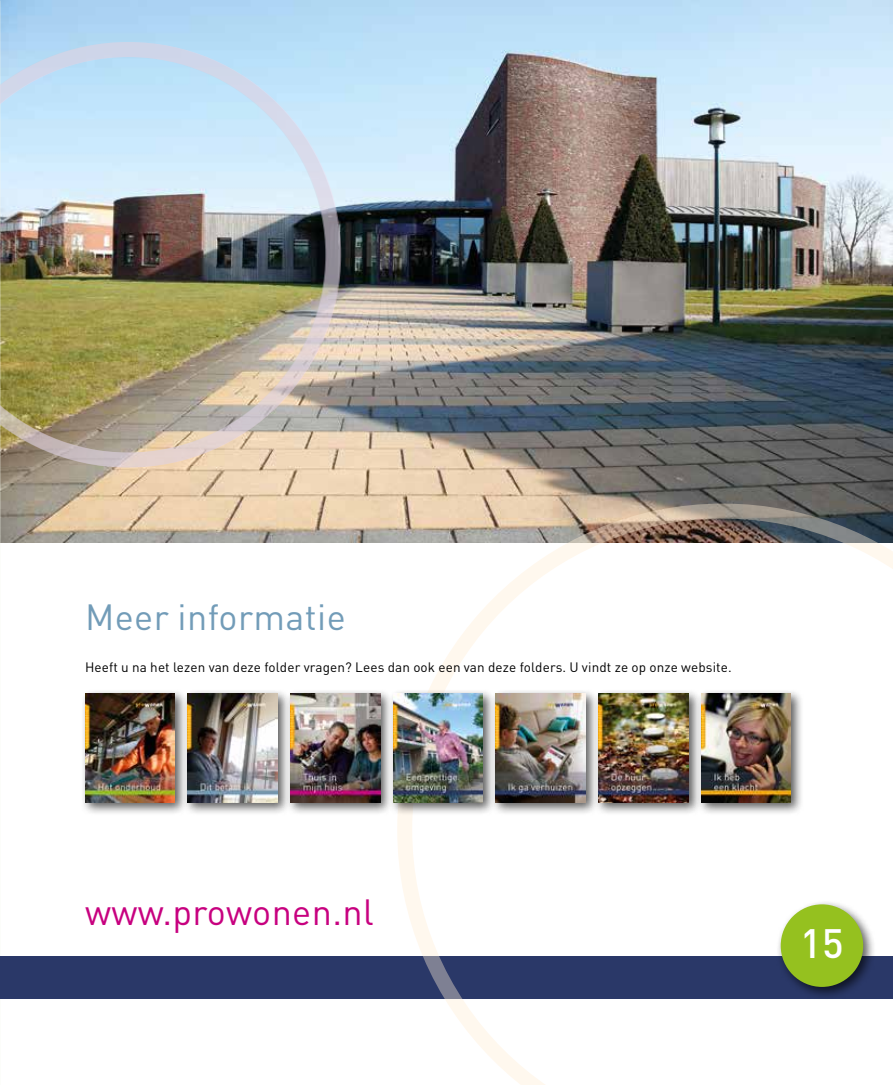
<style>
.page{position:relative;width:893px;height:1085px;background:#fff}
.page>*{position:absolute;margin:0;border:0;box-sizing:border-box;transform-origin:0 0}
.t1{font:500 40.5px "DIN";color:#fff}
.t2{font:36px "DIN";letter-spacing:.01em;color:#c7017f}
.t3{font:36px "DIN";letter-spacing:.01em;color:#729cb8}
.t4{font:13.5px "DIN";letter-spacing:.01em;color:#000}
</style>
<div class="page">
<img style="left:0;top:0;width:893px;height:542px">
<div style="left:0;top:956px;width:893px;height:42px;background:#2a3868"></div>
<svg style="left:397px;top:503px;width:496px;height:581px"></svg>
<div style="left:776px;top:899px;width:100px;height:100px;background:#000;opacity:.65"></div>
<div style="left:781px;top:904px;width:82px;height:82px;background:#95c11f;border-radius:50%"></div>
<img style="left:0;top:42px;width:340px;height:425px">
<div style="left:594px;top:688px;width:108px;height:127px;background:#000;opacity:.65"></div>
<img style="left:599px;top:693px;width:89px;height:109px">
<div style="left:183px;top:688px;width:108px;height:127px;background:#000;opacity:.65"></div>
<img style="left:188px;top:693px;width:89px;height:109px">
<div style="left:388px;top:688px;width:108px;height:127px;background:#000;opacity:.65"></div>
<img style="left:394px;top:693px;width:89px;height:109px">
<div style="left:80px;top:688px;width:108px;height:127px;background:#000;opacity:.65"></div>
<img style="left:85px;top:693px;width:90px;height:109px">
<div style="left:491px;top:688px;width:108px;height:127px;background:#000;opacity:.65"></div>
<img style="left:496px;top:693px;width:89px;height:109px">
<div style="left:697px;top:688px;width:108px;height:127px;background:#000;opacity:.65"></div>
<img style="left:701px;top:693px;width:90px;height:109px">
<div style="left:286px;top:688px;width:108px;height:127px;background:#000;opacity:.65"></div>
<img style="left:290px;top:693px;width:90px;height:109px">
<h2 class="t3" style="left:85px;top:595px;width:262px">Meer informatie</h2>
<p class="t4" style="left:85px;top:659px;width:648px">Heeft u na het lezen van deze folder vragen? Lees dan ook een van deze folders. U vindt ze op onze website.</p>
<h2 class="t2" style="left:85px;top:889px;width:290px">www.prowonen.nl</h2>
<h1 class="t1" style="left:800px;top:917px;width:45px">15</h1>
</div>
